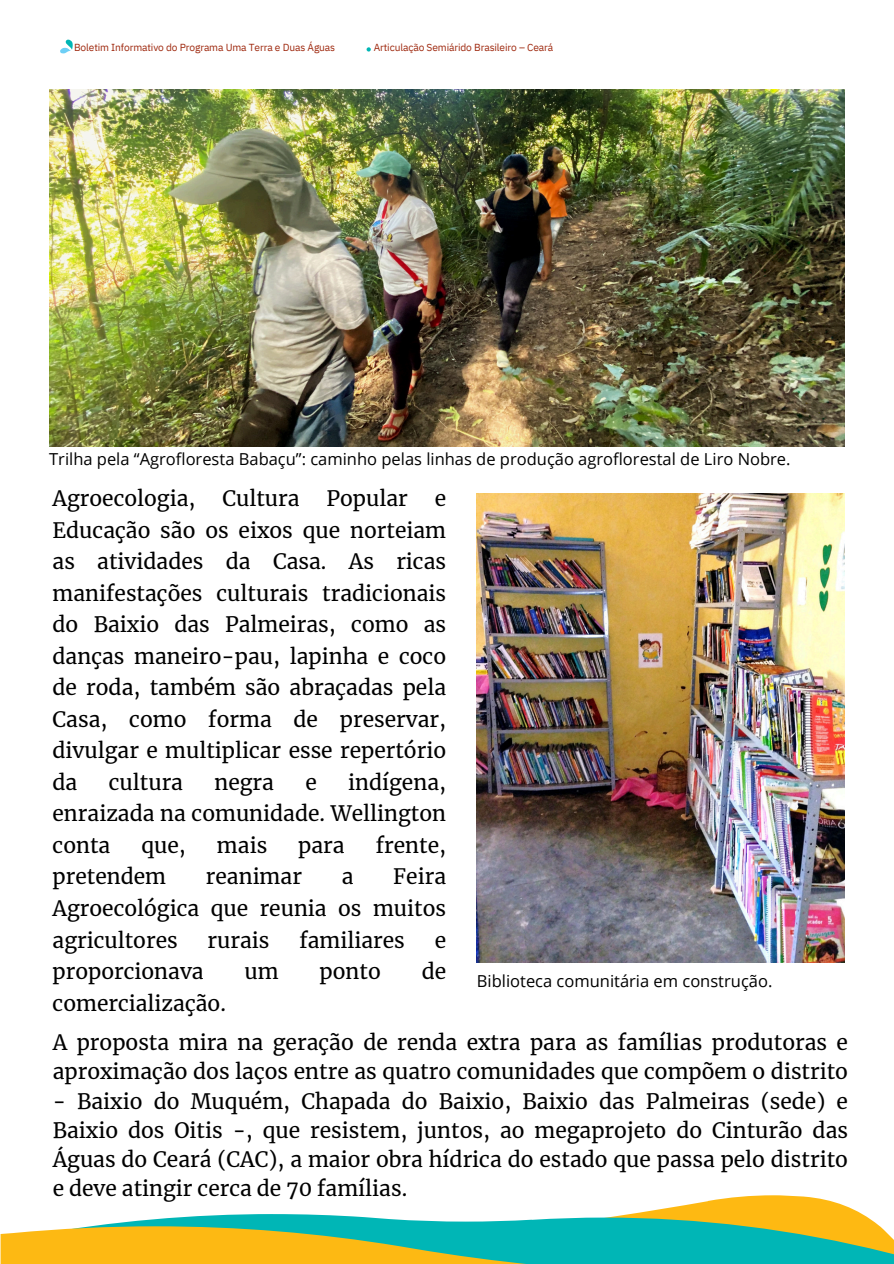
<style>
.page{position:relative;width:894px;height:1264px;background:#fff}
.page>*{position:absolute;margin:0;border:0;box-sizing:border-box;transform-origin:0 0}
.t1{font:21px/31.5px "Merriweather";color:#000;text-align:justify}
.t2{font:16.5px "Open Sans";color:#000}
.t3{font:10.2px "IBM Plex Sans";letter-spacing:-.01em;color:#9e280e}
</style>
<div class="page">
<svg style="left:1px;top:1195px;width:892px;height:68px"></svg>
<svg style="left:60px;top:40px;width:13px;height:13px"></svg>
<svg style="left:366px;top:47px;width:5px;height:5px"></svg>
<img style="left:49px;top:89px;width:795px;height:357px">
<img style="left:477px;top:493px;width:367px;height:469px">
<p class="t3" style="left:74px;top:40px;width:262px">Boletim Informativo do Programa Uma Terra e Duas Águas</p>
<p class="t3" style="left:373px;top:40px;width:181px">Articulação Semiárido Brasileiro – Ceará</p>
<p class="t2" style="left:49px;top:447px;width:742px">Trilha pela “Agrofloresta Babaçu”: caminho pelas linhas de produção agroflorestal de Liro Nobre.</p>
<h1 class="t1" style="left:53px;top:483px;width:144px">Agroecologia,</h1>
<h1 class="t1" style="left:222px;top:483px;width:79px">Cultura</h1>
<h1 class="t1" style="left:326px;top:483px;width:83px">Popular</h1>
<h1 class="t1" style="left:53px;top:483px;width:395px;text-indent:382px">e Educação são os eixos que norteiam as atividades da Casa. As ricas manifestações culturais tradicionais do Baixio das Palmeiras, como as danças maneiro-pau, lapinha e coco de roda, também são abraçadas pela Casa, como forma de preservar, divulgar e multiplicar esse repertório da</h1>
<h1 class="t1" style="left:53px;top:766px;width:395px;text-indent:295px">indígena, enraizada na comunidade. Wellington conta</h1>
<h1 class="t1" style="left:109px;top:766px;width:76px">cultura</h1>
<h1 class="t1" style="left:214px;top:766px;width:61px">negra</h1>
<h1 class="t1" style="left:305px;top:766px;width:13px">e</h1>
<h1 class="t1" style="left:141px;top:829px;width:46px">que,</h1>
<h1 class="t1" style="left:217px;top:829px;width:52px">mais</h1>
<h1 class="t1" style="left:298px;top:829px;width:48px">para</h1>
<h1 class="t1" style="left:375px;top:829px;width:72px">frente,</h1>
<h1 class="t1" style="left:53px;top:861px;width:115px">pretendem</h1>
<h1 class="t1" style="left:206px;top:861px;width:98px">reanimar</h1>
<h1 class="t1" style="left:341px;top:861px;width:13px">a</h1>
<h1 class="t1" style="left:53px;top:861px;width:395px;text-indent:340px">Feira Agroecológica que reunia os muitos agricultores</h1>
<h1 class="t1" style="left:207px;top:924px;width:63px">rurais</h1>
<h1 class="t1" style="left:299px;top:924px;width:107px">familiares</h1>
<h1 class="t1" style="left:434px;top:924px;width:13px">e</h1>
<h1 class="t1" style="left:53px;top:955px;width:153px">proporcionava</h1>
<h1 class="t1" style="left:244px;top:955px;width:36px">um</h1>
<h1 class="t1" style="left:319px;top:955px;width:63px">ponto</h1>
<h1 class="t1" style="left:421px;top:955px;width:26px">de</h1>
<h1 class="t1" style="left:53px;top:987px;width:175px">comercialização.</h1>
<h1 class="t2" style="left:477px;top:969px;width:297px">Biblioteca comunitária em construção.</h1>
<h2 class="t1" style="left:53px;top:1027px;width:796px;line-height:29.2px">A proposta mira na geração de renda extra para as famílias produtoras e aproximação dos laços entre as quatro comunidades que compõem o distrito</h2>
<h2 class="t1" style="left:53px;top:1086px;width:796px;line-height:29.2px">- Baixio do Muquém, Chapada do Baixio, Baixio das Palmeiras (sede) e Baixio dos Oitis -, que resistem, juntos, ao megaprojeto do Cinturão das Águas do Ceará (CAC), a maior obra hídrica do estado que passa pelo distrito e deve atingir cerca de 70 famílias.</h2>
</div>
